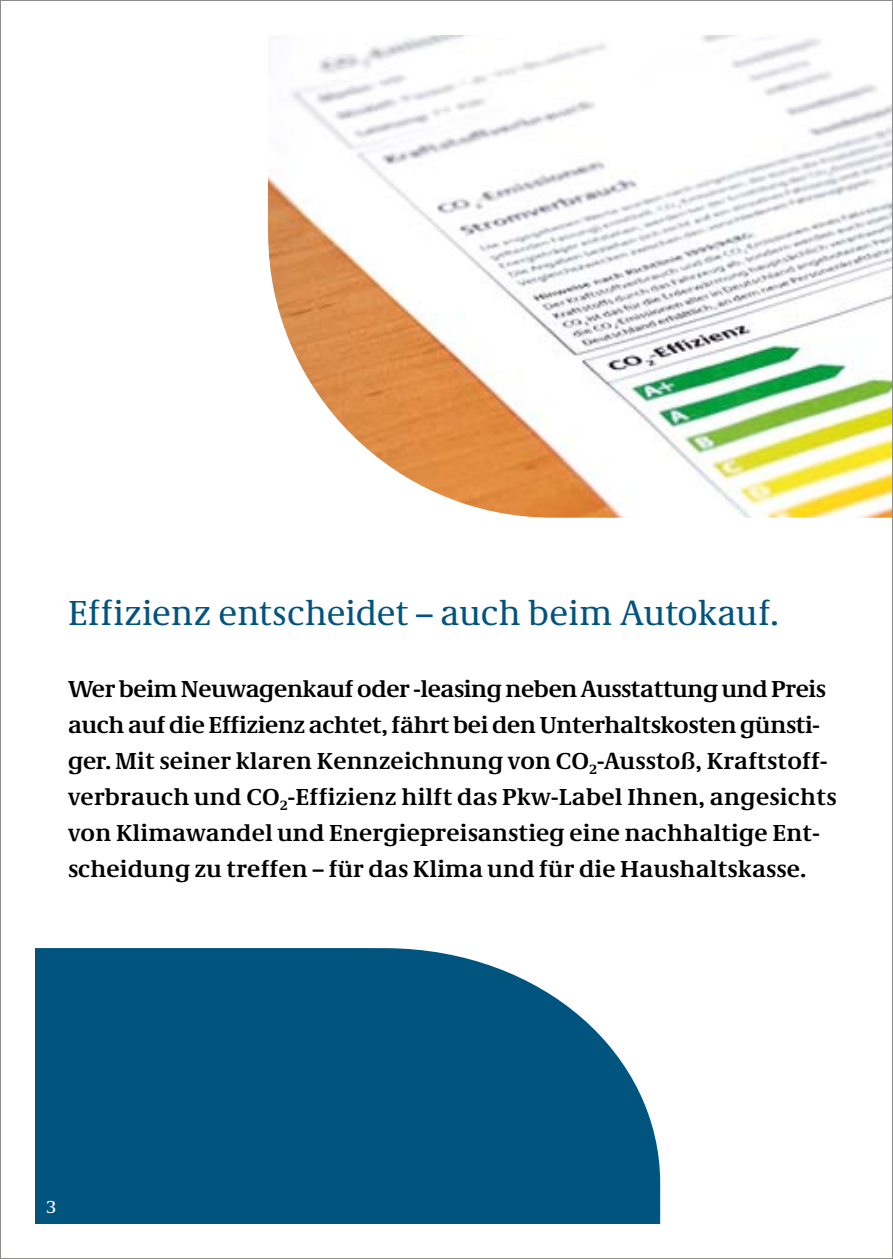
<style>
.page{position:relative;width:893px;height:1259px;background:#fff}
.page>*{position:absolute;margin:0;border:0;box-sizing:border-box;transform-origin:0 0}
.t1{font:36px "Neue Demos";letter-spacing:.005em;color:#00547e}
.t2{font:700 24px/36px "Neue Demos";letter-spacing:.01em;color:#000}
.t3{font:18px "Neue Demos";color:#fff}
</style>
<div class="page">
<img style="left:268px;top:35px;width:623px;height:483px">
<svg style="left:35px;top:948px;width:625px;height:276px;background:#146188"></svg>
<h1 class="t1" style="left:68px;top:591px;width:712px">Effizienz entscheidet – auch beim Autokauf.</h1>
<p class="t2" style="left:68px;top:671px;width:770px">Wer beim Neuwagenkauf oder -leasing neben Ausstattung und Preis auch auf die Effizienz achtet, fährt bei den Unterhaltskosten günsti&shy;ger. Mit seiner klaren Kennzeichnung von CO<sub>2</sub>-Ausstoß, Kraftstoff&shy;verbrauch und CO<sub>2</sub>-Effizienz hilft das Pkw-Label Ihnen, angesichts von Klimawandel und Energiepreisanstieg eine nachhaltige Ent&shy;scheidung zu treffen – für das Klima und für die Haushaltskasse.</p>
<p class="t3" style="left:47px;top:1195px;width:11px">3</p>
</div>
